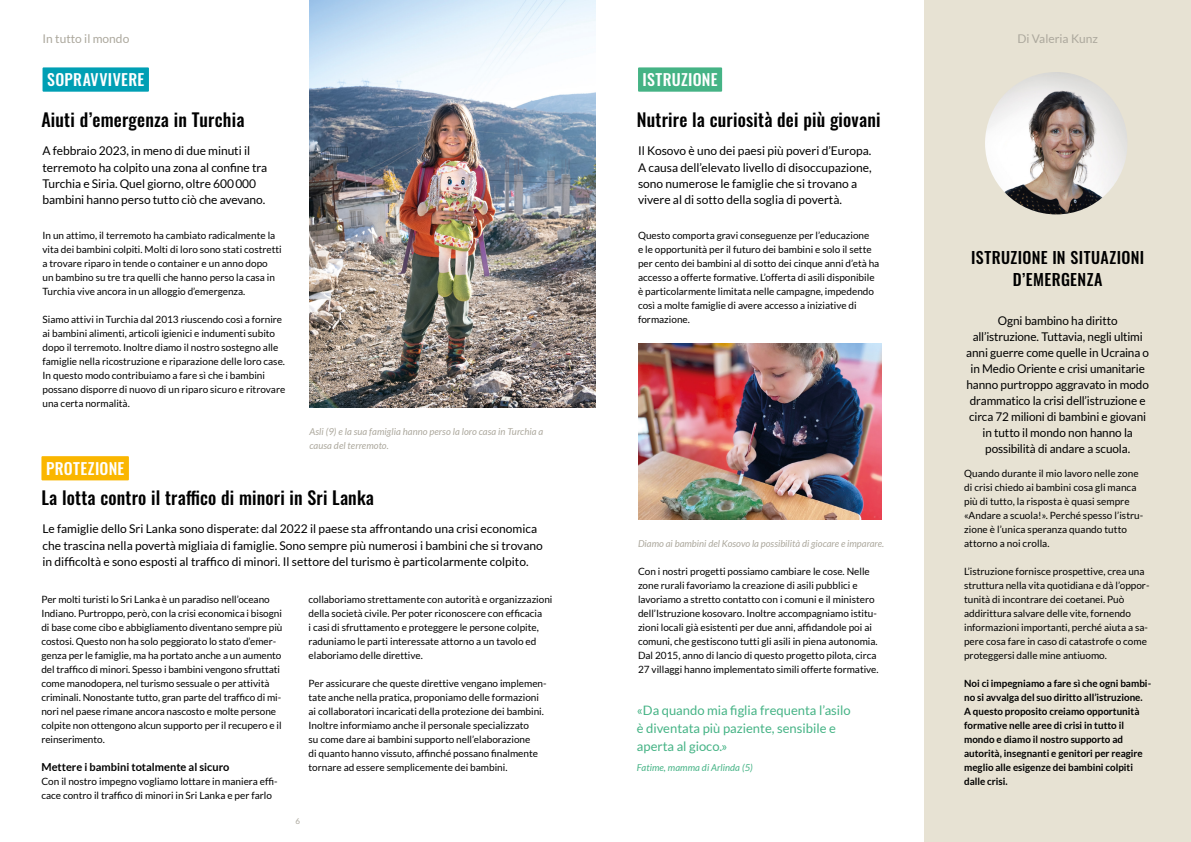
<style>
.page{position:relative;width:1191px;height:842px;background:#fff}
.page>*{position:absolute;margin:0;border:0;box-sizing:border-box;transform-origin:0 0}
.t1{font:500 18px "Oswald";letter-spacing:.01em;color:#000}
.t2{font:500 16px/22px "Oswald";letter-spacing:.02em;color:#000;text-align:center}
.t3{font:500 15.8px "Oswald";letter-spacing:.025em;color:#fff}
.t4{font:13px/18px "Lato";color:#45b385}
.t5{font:12px/16.2px "Lato";color:#000}
.t6{font:12px "Lato";color:#aca89d}
.t7{font:700 11px "Lato";color:#000}
.t8{font:10px/14px "Lato";color:#000}
.t9{font:700 10px/14px "Lato";color:#000}
.t10{font:italic 9.5px/14px "Lato";color:#aca89d}
.t11{font:italic 9.5px "Lato";letter-spacing:.005em;color:#45b385}
.t12{font:8px "Lato";color:#aca89d}
</style>
<div class="page">
<div style="left:924px;top:0;width:267px;height:842px;background:#e7e2d3"></div>
<img style="left:985px;top:72px;width:142px;height:142px;border-radius:71px">
<img style="left:309px;top:0;width:286px;height:407px">
<div style="left:43px;top:67px;width:106px;height:25px;background:#009fb4"></div>
<div style="left:41px;top:456px;width:88px;height:24px;background:#fab600"></div>
<div style="left:638px;top:67px;width:84px;height:25px;background:#45b385"></div>
<img style="left:638px;top:344px;width:244px;height:176px">
<p class="t6" style="left:43px;top:32px;width:88px">In tutto il mondo</p>
<h3 class="t3" style="left:47px;top:65px;width:99px">SOPRAVVIVERE</h3>
<h1 class="t1" style="left:41px;top:104px;width:204px">Aiuti d’emergenza in Turchia</h1>
<p class="t5" style="left:43px;top:143px;width:226px">A febbraio 2023, in meno di due minuti il terremoto ha colpito una zona al confine tra Turchia e Siria. Quel giorno, oltre 600000 bambini hanno perso tutto ciò che avevano.</p>
<p class="t8" style="left:43px;top:229px;width:241px">In un attimo, il terremoto ha cambiato radicalmente la vita dei bambini colpiti. Molti di loro sono stati costretti a trovare riparo in tende o container e un anno dopo<br>un bambino su tre tra quelli che hanno perso la casa in Turchia vive ancora in un alloggio d’emergenza.</p>
<p class="t8" style="left:43px;top:313px;width:244px">Siamo attivi in Turchia dal 2013 riuscendo così a fornire ai bambini alimenti, articoli igienici e indumenti subito dopo il terremoto. Inoltre diamo il nostro sostegno alle famiglie nella ricostruzione e riparazione delle loro case.<br>In questo modo contribuiamo a fare sì che i bambini possano disporre di nuovo di un riparo sicuro e ritrovare una certa normalità.</p>
<h3 class="t3" style="left:46px;top:454px;width:80px">PROTEZIONE</h3>
<p class="t10" style="left:309px;top:425px;width:235px">Asli (9) e la sua famiglia hanno perso la loro casa in Turchia a causa del terremoto.</p>
<h1 class="t1" style="left:41px;top:482px;width:334px">La lotta contro il traffico di minori in Sri Lanka</h1>
<p class="t5" style="left:43px;top:521px;width:502px">Le famiglie dello Sri Lanka sono disperate: dal 2022 il paese sta affrontando una crisi economica che trascina nella povertà migliaia di famiglie. Sono sempre più numerosi i bambini che si trovano in difficoltà e sono esposti al traffico di minori. Il settore del turismo è particolarmente colpito.</p>
<p class="t8" style="left:41px;top:593px;width:242px">Per molti turisti lo Sri Lanka è un paradiso nell’oceano Indiano. Purtroppo, però, con la crisi economica i bisogni di base come cibo e abbigliamento diventano sempre più costosi. Questo non ha solo peggiorato lo stato d’emer&shy;genza per le famiglie, ma ha portato anche a un aumento del traffico di minori. Spesso i bambini vengono sfruttati come manodopera, nel turismo sessuale o per attività criminali. Nonostante tutto, gran parte del traffico di mi&shy;nori nel paese rimane ancora nascosto e molte persone colpite non ottengono alcun supporto per il recupero e il reinserimento.</p>
<p class="t7" style="left:41px;top:761px;width:189px">Mettere i bambini totalmente al sicuro</p>
<p class="t8" style="left:41px;top:775px;width:238px">Con il nostro impegno vogliamo lottare in maniera effi&shy;cace contro il traffico di minori in Sri Lanka e per farlo</p>
<p class="t8" style="left:308px;top:593px;width:245px">collaboriamo strettamente con autorità e organizzazioni della società civile. Per poter riconoscere con efficacia<br>i casi di sfruttamento e proteggere le persone colpite, raduniamo le parti interessate attorno a un tavolo ed elaboriamo delle direttive.</p>
<p class="t8" style="left:308px;top:677px;width:240px">Per assicurare che queste direttive vengano implemen&shy;tate anche nella pratica, proponiamo delle formazioni ai collaboratori incaricati della protezione dei bambini.<br>Inoltre informiamo anche il personale specializzato<br>su come dare ai bambini supporto nell’elaborazione<br>di quanto hanno vissuto, affinché possano finalmente tornare ad essere semplicemente dei bambini.</p>
<p class="t12" style="left:295px;top:816px;width:6px">6</p>
<h3 class="t3" style="left:642px;top:65px;width:76px">ISTRUZIONE</h3>
<h1 class="t1" style="left:637px;top:104px;width:245px">Nutrire la curiosità dei più giovani</h1>
<p class="t5" style="left:638px;top:143px;width:235px">Il Kosovo è uno dei paesi più poveri d’Europa.<br>A causa dell’elevato livello di disoccupazione, sono numerose le famiglie che si trovano a vivere al di sotto della soglia di povertà.</p>
<p class="t8" style="left:638px;top:229px;width:243px">Questo comporta gravi conseguenze per l’educazione<br>e le opportunità per il futuro dei bambini e solo il sette per cento dei bambini al di sotto dei cinque anni d’età ha accesso a offerte formative. L’offerta di asili disponibile è particolarmente limitata nelle campagne, impedendo così a molte famiglie di avere accesso a iniziative di formazione.</p>
<p class="t10" style="left:638px;top:537px;width:248px">Diamo ai bambini del Kosovo la possibilità di giocare e imparare.</p>
<p class="t8" style="left:638px;top:565px;width:242px">Con i nostri progetti possiamo cambiare le cose. Nelle zone rurali favoriamo la creazione di asili pubblici e lavoriamo a stretto contatto con i comuni e il ministero dell’Istruzione kosovaro. Inoltre accompagniamo istitu&shy;zioni locali già esistenti per due anni, affidandole poi ai comuni, che gestiscono tutti gli asili in piena autonomia.<br>Dal 2015, anno di lancio di questo progetto pilota, circa 27 villaggi hanno implementato simili offerte formative.</p>
<h3 class="t4" style="left:637px;top:702px;width:215px">«Da quando mia figlia frequenta l’asilo è diventata più paziente, sensibile e aperta al gioco.»</h3>
<p class="t11" style="left:637px;top:763px;width:117px">Fatime, mamma di Arlinda (5)</p>
<p class="t6" style="left:1017px;top:32px;width:82px">Di Valeria Kunz</p>
<h2 class="t2" style="left:971px;top:245px;width:174px">ISTRUZIONE IN SITUAZIONI<br>D’EMERGENZA</h2>
<p class="t5" style="left:966px;top:313px;width:184px;text-align:center">Ogni bambino ha diritto all’istruzione. Tuttavia, negli ultimi anni guerre come quelle in Ucraina o in Medio Oriente e crisi umanitarie hanno purtroppo aggravato in modo drammatico la crisi dell’istruzione e circa 72 milioni di bambini e giovani in tutto il mondo non hanno la possibilità di andare a scuola.</p>
<p class="t8" style="left:964px;top:467px;width:181px">Quando durante il mio lavoro nelle zone di crisi chiedo ai bambini cosa gli manca più di tutto, la risposta è quasi sempre «Andare a scuola!». Perché spesso l’istru&shy;zione è l’unica speranza quando tutto attorno a noi crolla.</p>
<p class="t8" style="left:964px;top:565px;width:187px">L’istruzione fornisce prospettive, crea una struttura nella vita quotidiana e dà l’oppor&shy;tunità di incontrare dei coetanei. Può addirittura salvare delle vite, fornendo informazioni importanti, perché aiuta a sa&shy;pere cosa fare in caso di catastrofe o come proteggersi dalle mine antiuomo.</p>
<p class="t9" style="left:964px;top:677px;width:188px">Noi ci impegniamo a fare sì che ogni bambi&shy;no si avvalga del suo diritto all’istruzione.<br>A questo proposito creiamo opportunità formative nelle aree di crisi in tutto il mondo e diamo il nostro supporto ad autorità, insegnanti e genitori per reagire meglio alle esigenze dei bambini colpiti dalle crisi.</p>
</div>
